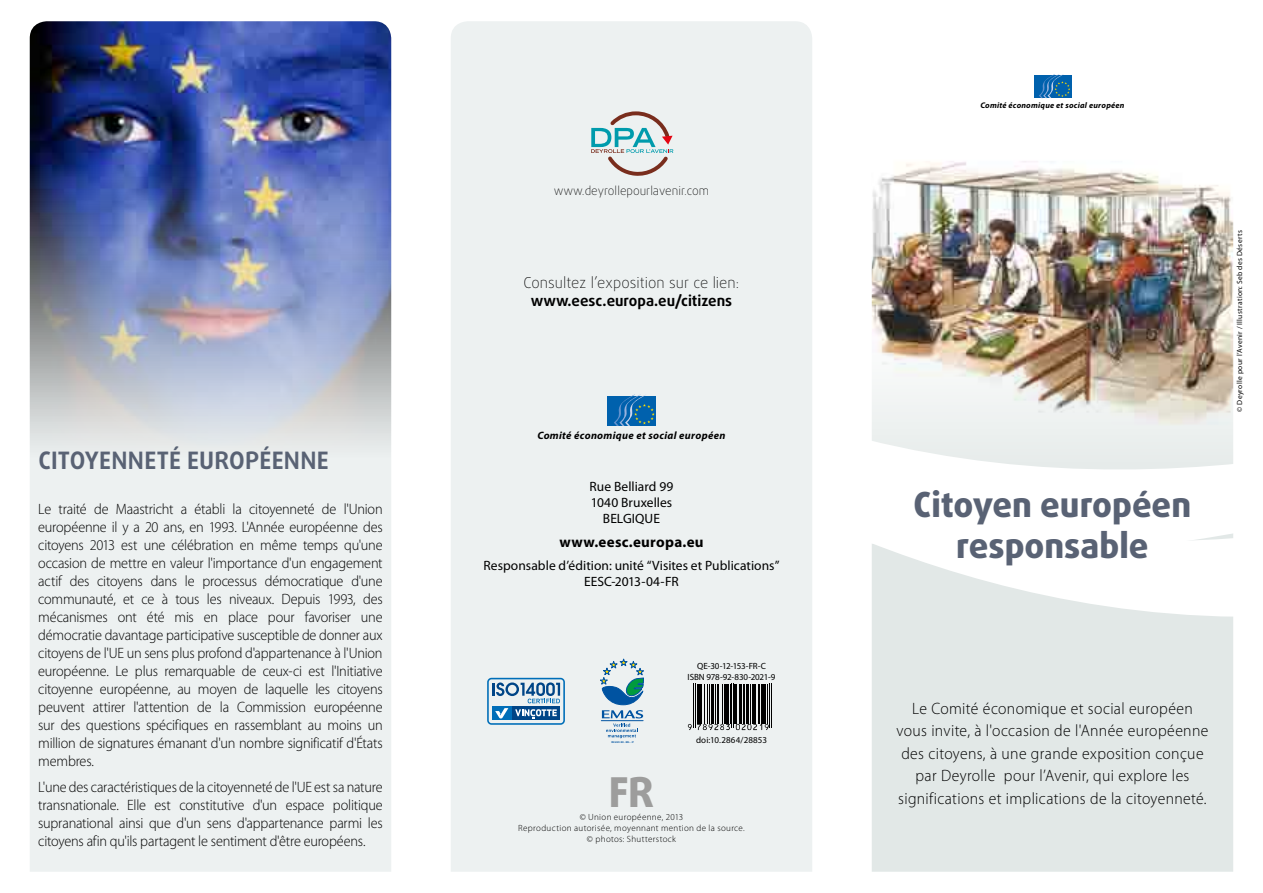
<style>
.page{position:relative;width:1263px;height:893px;background:#fff}
.page>*{position:absolute;margin:0;border:0;box-sizing:border-box;transform-origin:0 0}
.t1{font:800 41.1px "Daxline Pro";color:#9d9d9c}
.t2{font:800 34.5px/40.5px "Daxline Pro";color:#596274;text-align:center}
.t3{font:700 24px "Daxline Pro";letter-spacing:.01em;color:#596274}
.t4{font:300 16.5px/22.5px "Myriad Pro";letter-spacing:.02em;color:#000;text-align:center;scale:.95 1}
.t5{font:300 15px/18px "Myriad Pro";letter-spacing:-.015em;color:#000;text-align:justify;scale:.95 1}
.t6{font:100 15px "Daxline Pro";letter-spacing:.005em;color:#000}
.t7{font:700 15px "Daxline Pro";color:#000}
.t8{font:700 15px "Myriad Pro";letter-spacing:.02em;color:#000}
.t9{font:13.5px/16.2px "Myriad Pro";letter-spacing:.005em;color:#000;text-align:center}
.t10{font:100 12px "Daxline Pro";color:#000}
.t11{font:italic 700 10.65px "Myriad Pro";letter-spacing:.03em;color:#000}
.t12{font:300 9px/10.8px "Myriad Pro";letter-spacing:.04em;color:#000;text-align:center}
.t13{font:9px/10.8px "Myriad Pro";letter-spacing:-.01em;color:#000;text-align:center}
.t14{font:9px "Myriad Pro";letter-spacing:.015em;color:#000}
.t15{font:italic 700 8.25px "Myriad Pro";letter-spacing:.03em;color:#000}
.t16{font:7.5px "Myriad Pro";letter-spacing:.045em;color:#000}
.t17{font:700 2.4px "Arial";color:#0053a1;scale:.85 1}
</style>
<div class="page">
<div style="left:30px;top:458px;width:361px;height:414px;background:#edf1f1"></div>
<img style="left:30px;top:21px;width:361px;height:437px">
<svg style="left:872px;top:75px;width:361px;height:797px;fill:#e2e8e7"></svg>
<img style="left:872px;top:137px;width:361px;height:207px">
<div style="left:1034px;top:75px;width:37px;height:23px;background:#0061ad"></div>
<svg style="left:1039px;top:74px;width:31px;height:24px"></svg>
<div style="left:872px;top:603px;width:361px;height:127px;background:#e2e8e7"></div>
<svg style="left:872px;top:344px;width:362px;height:259px"></svg>
<div style="left:451px;top:21px;width:361px;height:851px;background:#edf1f1"></div>
<hr style="left:694px;top:684px;width:1px;height:44px;background:#000">
<hr style="left:695px;top:684px;width:1px;height:44px;background:#000">
<hr style="left:697px;top:684px;width:2px;height:39px;background:#000">
<hr style="left:700px;top:684px;width:2px;height:39px;background:#000">
<hr style="left:704px;top:684px;width:1px;height:39px;background:#000">
<hr style="left:707px;top:684px;width:1px;height:39px;background:#000">
<hr style="left:709px;top:684px;width:1px;height:39px;background:#000">
<hr style="left:711px;top:684px;width:2px;height:39px;background:#000">
<hr style="left:715px;top:684px;width:1px;height:39px;background:#000">
<hr style="left:717px;top:684px;width:2px;height:39px;background:#000">
<hr style="left:722px;top:684px;width:1px;height:39px;background:#000">
<hr style="left:724px;top:684px;width:1px;height:39px;background:#000">
<hr style="left:726px;top:684px;width:3px;height:39px;background:#000">
<hr style="left:730px;top:684px;width:1px;height:39px;background:#000">
<hr style="left:731px;top:684px;width:1px;height:44px;background:#000">
<hr style="left:733px;top:684px;width:1px;height:44px;background:#000">
<hr style="left:735px;top:684px;width:2px;height:39px;background:#000">
<hr style="left:739px;top:684px;width:1px;height:39px;background:#000">
<hr style="left:740px;top:684px;width:2px;height:39px;background:#000">
<hr style="left:743px;top:684px;width:2px;height:39px;background:#000">
<hr style="left:746px;top:684px;width:3px;height:39px;background:#000">
<hr style="left:750px;top:684px;width:1px;height:39px;background:#000">
<hr style="left:752px;top:684px;width:2px;height:39px;background:#000">
<hr style="left:754px;top:684px;width:2px;height:39px;background:#000">
<hr style="left:758px;top:684px;width:1px;height:39px;background:#000">
<hr style="left:761px;top:684px;width:2px;height:39px;background:#000">
<hr style="left:764px;top:684px;width:2px;height:39px;background:#000">
<hr style="left:767px;top:684px;width:1px;height:39px;background:#000">
<hr style="left:769px;top:684px;width:1px;height:44px;background:#000">
<hr style="left:771px;top:684px;width:1px;height:44px;background:#000">
<svg style="left:688px;top:724px;width:42px;height:6px"></svg>
<svg style="left:736px;top:724px;width:33px;height:6px"></svg>
<svg style="left:600px;top:659px;width:44px;height:79px;background:#a0c1d0"></svg>
<svg style="left:487px;top:678px;width:78px;height:47px;background:#85accb"></svg>
<div style="left:607px;top:396px;width:49px;height:30px;background:#0061ad"></div>
<svg style="left:614px;top:395px;width:41px;height:31px"></svg>
<svg style="left:591px;top:110px;width:82px;height:66px;background:#c5cfcf"></svg>
<h3 class="t3" style="left:38px;top:445px;width:292px">CITOYENNETÉ EUROPÉENNE</h3>
<p class="t5" style="left:38px;top:500px;width:364px">Le traité de Maastricht a établi la citoyenneté de l'Union européenne il y a 20 ans, en 1993. L'Année européenne des citoyens 2013 est une célébration en même temps qu'une occasion de mettre en valeur l'importance d'un engagement actif des citoyens dans le processus démocratique d'une communauté, et ce à tous les niveaux. Depuis 1993, des mécanismes ont été mis en place pour favoriser une démocratie davantage participative susceptible de donner aux citoyens de l'UE un sens plus profond d'appartenance à l'Union européenne. Le plus remarquable de ceux-ci est l'Initiative citoyenne européenne, au moyen de laquelle les citoyens peuvent attirer l'attention de la Commission européenne sur des questions spécifiques en rassemblant au moins un million de signatures émanant d'un nombre significatif d'États membres.</p>
<p class="t5" style="left:38px;top:778px;width:364px">L'une des caractéristiques de la citoyenneté de l'UE est sa nature transnationale. Elle est constitutive d'un espace politique supranational ainsi que d'un sens d'appartenance parmi les citoyens afin qu'ils partagent le sentiment d'être européens.</p>
<p class="t10" style="left:554px;top:183px;width:157px">www.deyrollepourlavenir.com</p>
<p class="t6" style="left:523px;top:272px;width:218px">Consultez l’exposition sur ce lien:</p>
<p class="t7" style="left:531px;top:290px;width:203px">www.eesc.europa.eu/citizens</p>
<p class="t11" style="left:537px;top:430px;width:190px">Comité économique et social européen</p>
<p class="t9" style="left:590px;top:478px;width:85px">Rue Belliard 99<br>1040 Bruxelles<br>BELGIQUE</p>
<p class="t8" style="left:559px;top:534px;width:146px">www.eesc.europa.eu</p>
<p class="t9" style="left:483px;top:557px;width:297px">Responsable d’édition: unité “Visites et Publications”<br>EESC-2013-04-FR</p>
<p class="t17" style="left:611px;top:740px;width:28px">REG.NO. BE - BXL - 27</p>
<h1 class="t1" style="left:609px;top:765px;width:47px">FR</h1>
<p class="t13" style="left:688px;top:661px;width:89px">QE-30-12-153-FR-C<br>ISBN 978-92-830-2021-9</p>
<p class="t14" style="left:696px;top:735px;width:73px">doi:10.2864/28853</p>
<p class="t12" style="left:518px;top:812px;width:228px">© Union européenne, 2013<br>Reproduction autorisée, moyennant mention de la source. © photos: Shutterstock</p>
<p class="t15" style="left:980px;top:101px;width:146px">Comité économique et social européen</p>
<h2 class="t2" style="left:914px;top:485px;width:279px">Citoyen européen responsable</h2>
<p class="t16" style="left:1235px;top:412px;width:183px;rotate:-90deg">© Deyrolle pour l’Avenir / Illustration: Seb des Déserts</p>
<p class="t4" style="left:896px;top:697px;width:330px">Le Comité économique et social européen vous invite, à l'occasion de l'Année européenne des citoyens, à une grande exposition conçue par Deyrolle pour l’Avenir, qui explore les significations et implications de la citoyenneté.</p>
</div>
